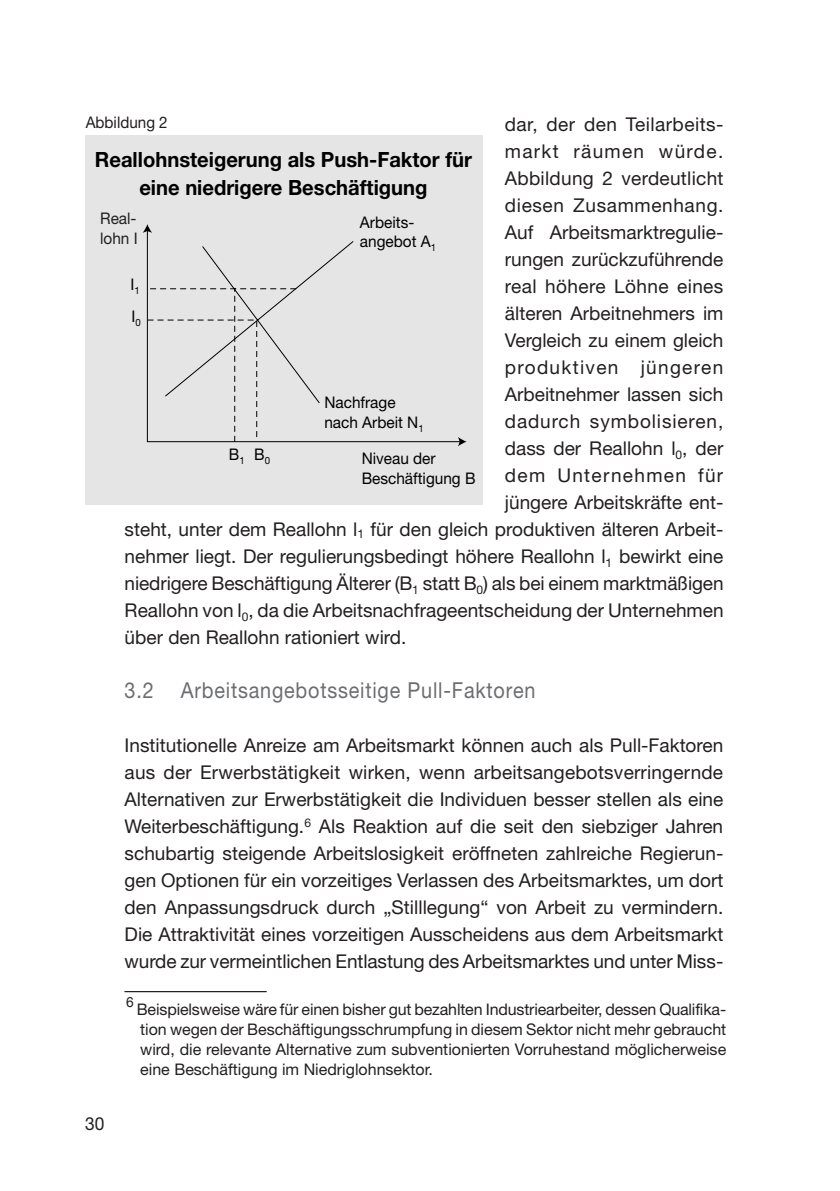
<style>
.page{position:relative;width:840px;height:1191px;background:#fff}
.page>*{position:absolute;margin:0;border:0;box-sizing:border-box;transform-origin:0 0}
._1__subhead{font:22px "Helvetica Neue";letter-spacing:.04em;color:#6c6d70;scale:.9 1}
.t1{font:700 21px/28px "Helvetica Neue";color:#000;text-align:center;scale:.96 1}
.fließtext{font:19px/27px "Helvetica Neue";color:#231f20;text-align:justify}
.fließtext-2{font:19px "Helvetica Neue";letter-spacing:.07em;color:#231f20}
.fließtext-3{font:19px "Helvetica Neue";letter-spacing:.025em;color:#231f20}
.fließtext-4{font:19px "Helvetica Neue";letter-spacing:.045em;color:#231f20}
.fließtext-5{font:19px "Helvetica Neue";letter-spacing:.02em;color:#231f20}
.fließtext-6{font:19px "Helvetica Neue";letter-spacing:.035em;color:#231f20}
.t2{font:18px "Helvetica Neue";color:#231f20;scale:.96 1}
.fußnoten{font:16px/20px "Helvetica Neue";color:#231f20;text-align:justify}
.t3{font:16px/20px "Helvetica Neue";color:#000;scale:.96 1}
.fußnoten-2{font:16px "Helvetica Neue";color:#231f20;scale:.95 1}
.fußnoten-3{font:16px/20px "Helvetica Neue";color:#231f20;scale:.96 1}
.fußnoten-4{font:14px "Arial";color:#231f20}
</style>
<div class="page">
<div style="left:85px;top:136px;width:397px;height:369px;background:#e5e5e5"></div>
<svg style="left:146px;top:233px;width:312px;height:210px"></svg>
<svg style="left:458px;top:437px;width:8px;height:9px"></svg>
<svg style="left:142px;top:224px;width:10px;height:9px"></svg>
<svg style="left:147px;top:240px;width:207px;height:202px"></svg>
<hr style="left:125px;top:991px;width:141px;height:1px;background:#231f20">
<p class="fußnoten-2" style="left:86px;top:113px;width:88px">Abbildung 2</p>
<p class="t1" style="left:95px;top:145px;width:394px">Reallohnsteigerung als Push-Faktor für eine niedrigere Beschäftigung</p>
<p class="fußnoten-3" style="left:100px;top:208px;width:41px">Real&shy;lohn I</p>
<p class="fließtext-3" style="left:504px;top:113px;width:220px">dar, der den Teilarbeits-</p>
<p class="fließtext-2" style="left:504px;top:140px;width:220px">markt räumen würde.</p>
<p class="fließtext" style="left:504px;top:164px;width:220px">Abbildung 2 verdeutlicht</p>
<p class="fließtext-6" style="left:504px;top:194px;width:220px">diesen Zusammenhang.</p>
<p class="fließtext" style="left:504px;top:218px;width:220px">Auf Arbeitsmarktregulie-</p>
<p class="fließtext" style="left:504px;top:245px;width:220px">rungen zurückzuführende</p>
<p class="fließtext-5" style="left:504px;top:275px;width:220px">real höhere Löhne eines</p>
<p class="fließtext" style="left:504px;top:299px;width:220px">älteren Arbeitnehmers im</p>
<p class="fließtext" style="left:504px;top:326px;width:220px">Vergleich zu einem gleich</p>
<p class="fließtext-2" style="left:504px;top:356px;width:220px">produktiven jüngeren</p>
<p class="fließtext" style="left:504px;top:380px;width:220px">Arbeitnehmer lassen sich</p>
<p class="fließtext-4" style="left:504px;top:410px;width:220px">dadurch symbolisieren,</p>
<p class="fließtext" style="left:504px;top:434px;width:220px">dass der Reallohn l<sub>0</sub>, der</p>
<p class="fließtext-2" style="left:504px;top:464px;width:220px">dem Unternehmen für</p>
<p class="fließtext" style="left:504px;top:488px;width:220px">jüngere Arbeitskräfte ent-</p>
<p class="fließtext" style="left:125px;top:515px;width:600px">steht, unter dem Reallohn l<sub>1</sub> für den gleich produktiven älteren Arbeit-</p>
<p class="fließtext" style="left:125px;top:542px;width:600px">nehmer liegt. Der regulierungsbedingt höhere Reallohn l<sub>1</sub> bewirkt eine</p>
<p class="fließtext" style="left:125px;top:569px;width:600px">niedrigere Beschäftigung Älterer (B<sub>1</sub> statt B<sub>0</sub>) als bei einem marktmäßigen</p>
<p class="fließtext" style="left:125px;top:596px;width:600px">Reallohn von l<sub>0</sub>, da die Arbeitsnachfrageentscheidung der Unternehmen</p>
<p class="fließtext" style="left:125px;top:623px;width:283px">über den Reallohn rationiert wird.</p>
<p class="_1__subhead" style="left:125px;top:677px;width:458px">3.2 Arbeitsangebotsseitige Pull-Faktoren</p>
<p class="fließtext" style="left:125px;top:731px;width:600px">Institutionelle Anreize am Arbeitsmarkt können auch als Pull-Faktoren aus der Erwerbstätigkeit wirken, wenn arbeitsangebotsverringernde Alternativen zur Erwerbstätigkeit die Individuen besser stellen als eine Weiterbeschäftigung.<sup>6</sup> Als Reaktion auf die seit den siebziger Jahren schubartig steigende Arbeitslosigkeit eröffneten zahlreiche Regierun&shy;gen Optionen für ein vorzeitiges Verlassen des Arbeitsmarktes, um dort den Anpassungsdruck durch „Stilllegung“ von Arbeit zu vermindern.<br>Die Attraktivität eines vorzeitigen Ausscheidens aus dem Arbeitsmarkt wurde zur vermeintlichen Entlastung des Arbeitsmarktes und unter Miss-</p>
<p class="t3" style="left:360px;top:212px;width:81px;line-height:19px">Arbeits&shy;angebot A<sub>1</sub></p>
<p class="t3" style="left:130px;top:267px;width:12px;line-height:32.2px">I<sub>1<br></sub>I<sub>0</sub></p>
<p class="t3" style="left:324px;top:392px;width:105px">Nachfrage nach Arbeit N<sub>1</sub></p>
<p class="t3" style="left:361px;top:448px;width:120px">Niveau der<br>Beschäftigung B</p>
<p class="t3" style="left:229px;top:443px;width:44px">B<sub>1</sub> B<sub>0</sub></p>
<p class="t2" style="left:85px;top:1113px;width:22px">30</p>
<p class="fußnoten-4" style="left:126px;top:994px;width:9px">6</p>
<p class="fußnoten" style="left:137px;top:999px;width:590px">Beispielsweise wäre für einen bisher gut bezahlten Industriearbeiter, dessen Qualifika&shy;tion wegen der Beschäftigungsschrumpfung in diesem Sektor nicht mehr gebraucht wird, die relevante Alternative zum subventionierten Vorruhestand möglicherweise eine Beschäftigung im Niedriglohnsektor.</p>
</div>
